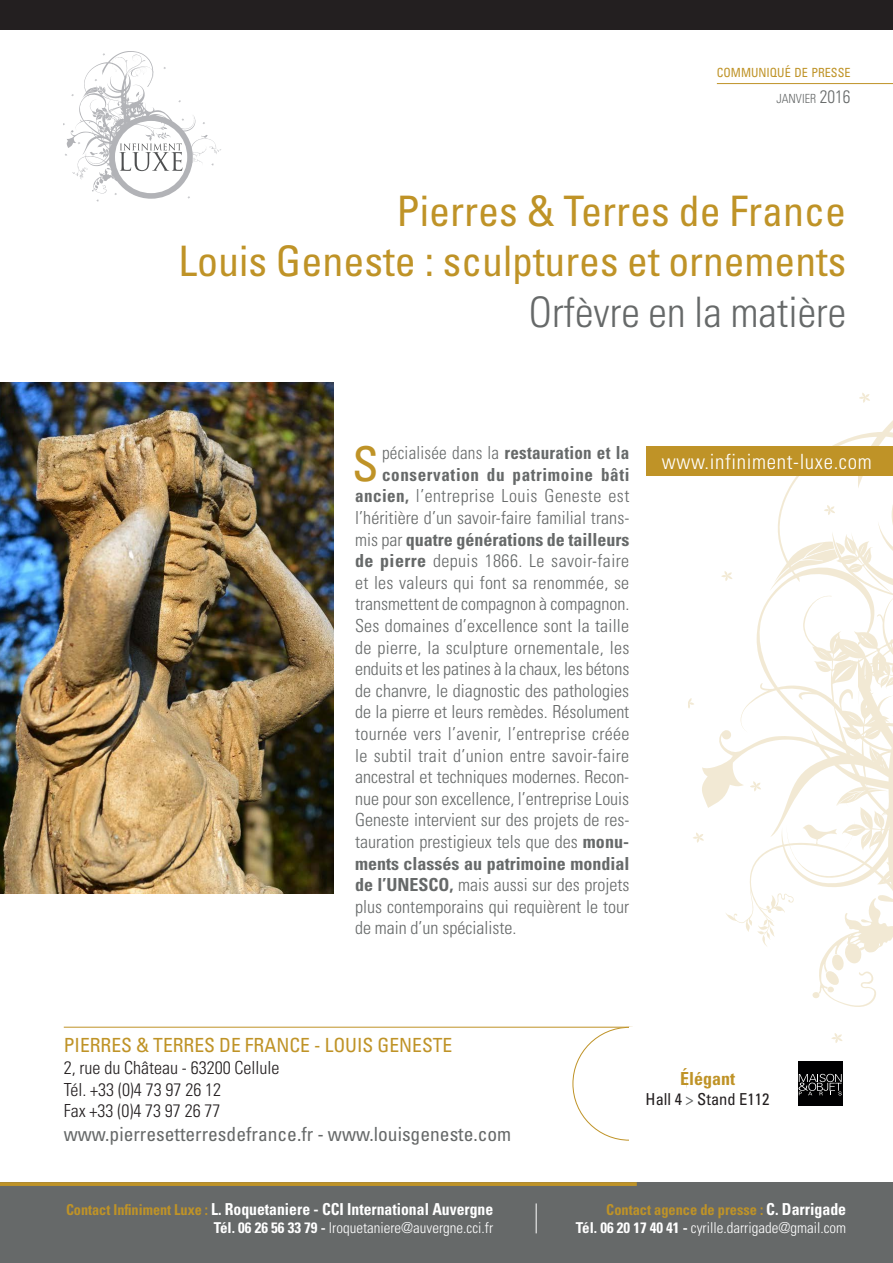
<style>
.page{position:relative;width:893px;height:1263px;background:#fff}
.page>*{position:absolute;margin:0;border:0;box-sizing:border-box;transform-origin:0 0}
.t1{font:condensed 47.85px "Univers LT Std";color:#bf9327}
.t2{font:condensed 42px/50.4px "Univers LT Std";color:#bf9327;text-align:right}
.t3{font:300 condensed 42px "Univers LT Std";color:#666969}
.t4{font:300 condensed 21px "Univers LT Std";letter-spacing:.03em;color:#fff}
.t5{font:condensed 19.5px "Univers LT Std";color:#666969}
.t6{font:condensed 19.5px "Univers LT Std";color:#bf9327}
.t7{font:300 condensed 18px "Univers LT Std";letter-spacing:.005em;color:#666969}
.t8{font:300 condensed 18px "Univers LT Std";letter-spacing:.025em;color:#666969}
.t9{font:700 condensed 18px "Univers LT Std";color:#666969}
.t10{font:300 condensed 18px/21.6px "Univers LT Std";color:#231f20}
.t11{font:300 condensed 18px "Univers LT Std";letter-spacing:.005em;color:#666969;scale:.95 1}
.t12{font:700 condensed 18px "Univers LT Std";letter-spacing:.035em;color:#666969;scale:.95 1}
.t13{font:700 condensed 18px "Univers LT Std";color:#bf9327}
.t14{font:700 condensed 16.5px "Univers LT Std";color:#fff;scale:.95 1}
.t15{font:condensed 16.5px "Univers LT Std";color:#231f20}
.t16{font:300 condensed 15px/18px "Univers LT Std";color:#fff;text-align:right}
.t17{font:condensed 12.6px/25.8px "Univers LT Std";color:#bf9327;text-align:right;scale:.96 1}
.s1{font-weight:300;color:#666969}
.s2{font-weight:300;font-size:18px;color:#666969}
.s3{font-weight:700}
.s4{font-weight:300}
.s5{color:#666969}
.s6{font-size:15px;color:#bf9327}
.s7{font-weight:700;color:#bf9327}
.s8{font-weight:700;font-size:16.5px}
</style>
<div class="page">
<svg style="left:702px;top:420px;width:191px;height:388px"></svg>
<svg style="left:693px;top:832px;width:11px;height:11px"></svg>
<svg style="left:725px;top:704px;width:168px;height:303px"></svg>
<svg style="left:689px;top:698px;width:5px;height:10px"></svg>
<svg style="left:721px;top:571px;width:12px;height:10px"></svg>
<svg style="left:831px;top:1033px;width:12px;height:10px"></svg>
<svg style="left:859px;top:393px;width:11px;height:10px"></svg>
<svg style="left:814px;top:480px;width:79px;height:118px"></svg>
<div style="left:0;top:0;width:893px;height:30px;background:#231f20"></div>
<svg style="left:64px;top:51px;width:157px;height:151px"></svg>
<hr style="left:717px;top:83px;width:176px;height:1px;background:#bf9327">
<hr style="left:64px;top:1027px;width:565px;height:1px;background:#bf9327">
<div style="left:798px;top:1061px;width:45px;height:45px;background:#000001"></div>
<svg style="left:798px;top:1074px;width:44px;height:21px"></svg>
<div style="left:646px;top:446px;width:247px;height:30px;background:#bf9327"></div>
<div style="left:0;top:1182px;width:893px;height:81px;background:#666969"></div>
<svg style="left:0;top:1182px;width:637px;height:4px;background:#b9902a"></svg>
<hr style="left:536px;top:1203px;width:1px;height:30px;background:#fff">
<img style="left:0;top:383px;width:334px;height:510px">
<p class="t17" style="left:717px;top:59px;width:141px">COMMUNIQUÉ DE PRESSE<br><span class="s1">JANVIER</span> <span class="s2">2016</span></p>
<h2 class="t2" style="left:178px;top:185px;width:669px">Pierres &amp; Terres de France<br>Louis Geneste : sculptures et ornements</h2>
<h2 class="t3" style="left:529px;top:287px;width:319px">Orfèvre en la matière</h2>
<h1 class="t1" style="left:352px;top:433px;width:28px">S</h1>
<p class="t11" style="left:382px;top:442px;width:262px">pécialisée dans la <span class="s3">restauration et la</span></p>
<p class="t12" style="left:382px;top:463px;width:262px">conservation du patrimoine bâti</p>
<p class="t8" style="left:355px;top:485px;width:276px"><span class="s3">ancien,</span> l’entreprise Louis Geneste est</p>
<p class="t7" style="left:355px;top:507px;width:276px">l’héritière d’un savoir-faire familial trans-</p>
<p class="t9" style="left:355px;top:528px;width:276px"><span class="s4">mis par</span> quatre générations de tailleurs</p>
<p class="t8" style="left:355px;top:550px;width:276px"><span class="s3">de pierre</span> depuis 1866. Le savoir-faire</p>
<p class="t7" style="left:355px;top:572px;width:276px">et les valeurs qui font sa renommée, se</p>
<p class="t7" style="left:355px;top:593px;width:276px">transmettent de compagnon à compagnon.</p>
<p class="t7" style="left:355px;top:615px;width:275px">Ses domaines d’excellence sont la taille</p>
<p class="t7" style="left:355px;top:636px;width:276px">de pierre, la sculpture ornementale, les</p>
<p class="t7" style="left:355px;top:658px;width:276px">enduits et les patines à la chaux, les bétons</p>
<p class="t7" style="left:355px;top:680px;width:276px">de chanvre, le diagnostic des pathologies</p>
<p class="t7" style="left:355px;top:701px;width:276px">de la pierre et leurs remèdes. Résolument</p>
<p class="t7" style="left:355px;top:723px;width:276px">tournée vers l’avenir, l’entreprise créée</p>
<p class="t7" style="left:355px;top:744px;width:276px">le subtil trait d’union entre savoir-faire</p>
<p class="t7" style="left:355px;top:766px;width:276px">ancestral et techniques modernes. Recon-</p>
<p class="t7" style="left:355px;top:788px;width:276px">nue pour son excellence, l’entreprise Louis</p>
<p class="t7" style="left:355px;top:809px;width:276px">Geneste intervient sur des projets de res-</p>
<p class="t7" style="left:355px;top:831px;width:276px">tauration prestigieux tels que des <span class="s3">monu-</span></p>
<p class="t9" style="left:355px;top:852px;width:276px">ments classés au patrimoine mondial</p>
<p class="t7" style="left:355px;top:874px;width:276px"><span class="s3">de l’UNESCO,</span> mais aussi sur des projets</p>
<p class="t7" style="left:355px;top:896px;width:276px">plus contemporains qui requièrent le tour</p>
<p class="t7" style="left:355px;top:917px;width:163px">de main d’un spécialiste.</p>
<p class="t4" style="left:662px;top:449px;width:211px">www.infiniment-luxe.com</p>
<p class="t6" style="left:64px;top:1033px;width:390px">PIERRES &amp; TERRES DE FRANCE - LOUIS GENESTE</p>
<p class="t10" style="left:64px;top:1057px;width:217px">2, rue du Château - 63200 Cellule<br>Tél. +33 (0)4 73 97 26 12<br>Fax +33 (0)4 73 97 26 77</p>
<p class="t5" style="left:64px;top:1121px;width:449px">www.pierresetterresdefrance.fr - www.louisgeneste.com</p>
<p class="t13" style="left:680px;top:1067px;width:57px">Élégant</p>
<p class="t15" style="left:646px;top:1088px;width:125px">Hall 4 <span class="s5">&gt;</span> Stand E112</p>
<p class="t14" style="left:66px;top:1199px;width:451px"><span class="s6">Contact Infiniment Luxe :</span> L. Roquetaniere - CCI International Auvergne</p>
<p class="t16" style="left:214px;top:1219px;width:281px"><span class="s3">Tél. 06 26 56 33 79 -</span> lroquetaniere@auvergne.cci.fr</p>
<p class="t16" style="left:576px;top:1201px;width:272px"><span class="s7">Contact agence de presse :</span> <span class="s8">C. Darrigade<br></span><span class="s3">Tél. 06 20 17 40 41 -</span> cyrille.darrigade@gmail.com</p>
</div>
